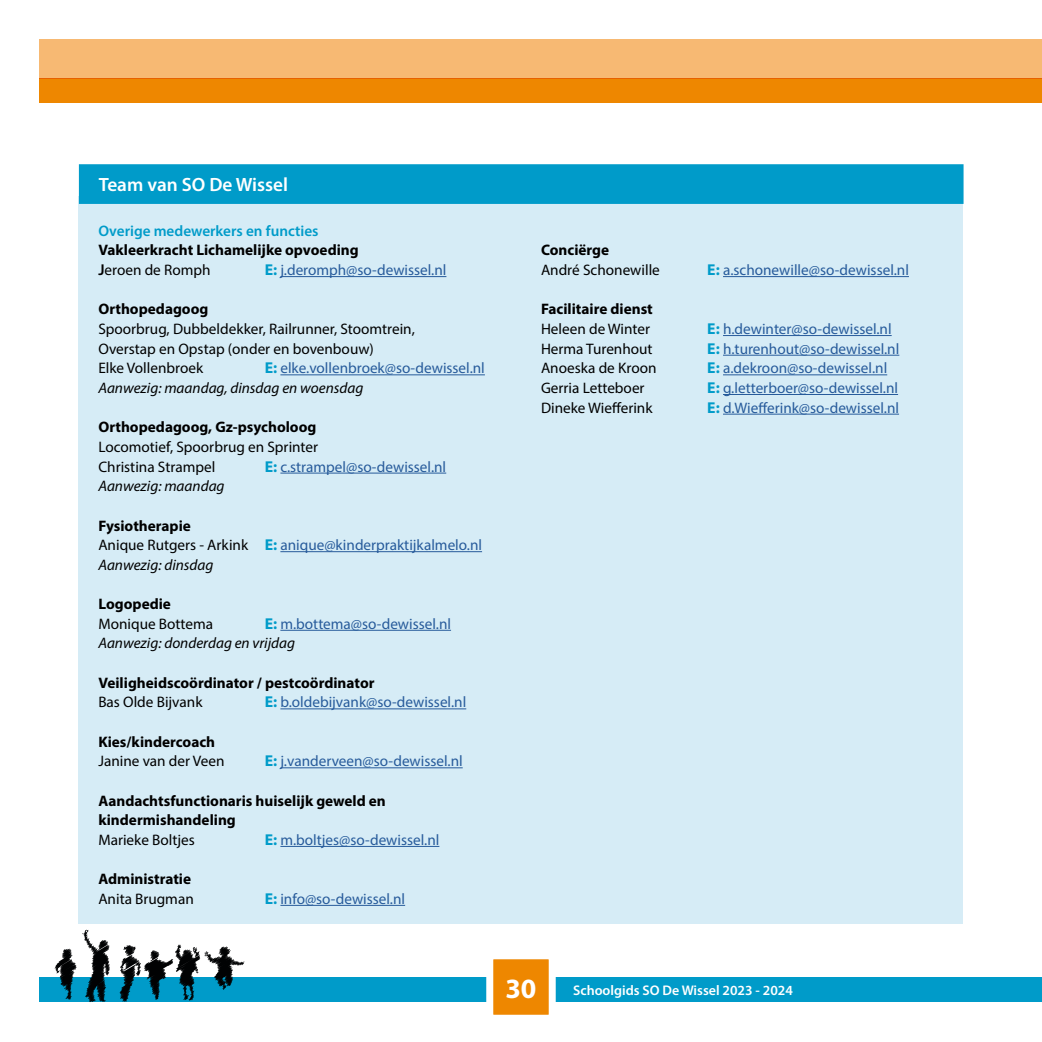
<style>
.page{position:relative;width:1042px;height:1042px;background:#fff}
.page>*{position:absolute;margin:0;border:0;box-sizing:border-box;transform-origin:0 0}
.t1{font:700 28px "Myriad Pro";color:#fff}
.t2{font:600 19.25px "Myriad Pro";color:#fff}
.t3{font:15.22px/19.6px "Myriad Pro";color:#275b9b}
.t4{font:15.22px/19.6px "Myriad Pro";color:#000}
.t5{font:700 15.22px/19.6px "Myriad Pro";color:#000}
.t6{font:italic 15.22px/19.6px "Myriad Pro";color:#000}
.t7{font:600 15.22px "Myriad Pro";color:#009bc9}
.t8{font:600 14px "Myriad Pro";color:#fff}
.s1{font-weight:600;font-size:15.75px}
.s2{font-weight:400}
.s3{font-weight:700;font-size:15.75px;color:#009bc9}
.s4{font-weight:700;font-style:normal;font-size:15.75px;color:#009bc9}
.s5{font-style:normal;color:#275b9b}
.s6{font-weight:700;color:#000}
.s7{color:#000}
.s8{font-style:italic;color:#000}
</style>
<div class="page">
<div style="left:39px;top:39px;width:1003px;height:39px;background:#f7b973"></div>
<div style="left:39px;top:78px;width:1003px;height:25px;background:#ee8700"></div>
<div style="left:39px;top:977px;width:1003px;height:25px;background:#009bc9"></div>
<svg style="left:55px;top:929px;width:55px;height:73px"></svg>
<svg style="left:120px;top:944px;width:125px;height:57px"></svg>
<div style="left:490px;top:956px;width:62px;height:62px;background:#ee8700"></div>
<div style="left:486px;top:952px;width:70px;height:69px;border:7px solid #fff"></div>
<div style="left:79px;top:197px;width:884px;height:727px;background:#d6ecf6"></div>
<div style="left:79px;top:164px;width:884px;height:40px;background:#009bc9"></div>
<hr style="left:280px;top:276px;width:166px;height:1px;background:#275b9b">
<hr style="left:280px;top:374px;width:205px;height:1px;background:#275b9b">
<hr style="left:280px;top:473px;width:166px;height:1px;background:#275b9b">
<hr style="left:280px;top:551px;width:202px;height:1px;background:#275b9b">
<hr style="left:280px;top:630px;width:171px;height:1px;background:#275b9b">
<hr style="left:280px;top:708px;width:186px;height:1px;background:#275b9b">
<hr style="left:280px;top:767px;width:183px;height:1px;background:#275b9b">
<hr style="left:280px;top:846px;width:159px;height:1px;background:#275b9b">
<hr style="left:280px;top:905px;width:125px;height:1px;background:#275b9b">
<hr style="left:723px;top:276px;width:186px;height:1px;background:#275b9b">
<hr style="left:723px;top:335px;width:168px;height:1px;background:#275b9b">
<hr style="left:723px;top:355px;width:176px;height:1px;background:#275b9b">
<hr style="left:723px;top:374px;width:164px;height:1px;background:#275b9b">
<hr style="left:723px;top:394px;width:175px;height:1px;background:#275b9b">
<hr style="left:723px;top:414px;width:176px;height:1px;background:#275b9b">
<p class="t2" style="left:99px;top:172px;width:191px">Team van SO De Wissel</p>
<p class="t7" style="left:98px;top:221px;width:222px">Overige medewerkers en functies</p>
<p class="t5" style="left:98px;top:240px;width:262px">Vakleerkracht Lichamelijke opvoeding<br><span class="s1">J</span><span class="s2">eroen de Romph</span></p>
<p class="t3" style="left:265px;top:260px;width:183px"><span class="s3">E:</span> j.deromph@so-dewissel.nl</p>
<p class="t5" style="left:98px;top:299px;width:112px">Orthopedagoog</p>
<p class="t4" style="left:98px;top:319px;width:318px">Spoorbrug, Dubbeldekker, Railrunner, Stoomtrein,<br>Overstap en Opstap (onder en bovenbouw)<br>Elke Vollenbroek</p>
<p class="t6" style="left:98px;top:358px;width:388px;text-indent:166px"><span class="s4">E:</span> <span class="s5">elke.vollenbroek@so-dewissel.nl<br></span>Aanwezig: maandag, dinsdag en woensdag</p>
<p class="t5" style="left:98px;top:417px;width:220px">Orthopedagoog, Gz-psycholoog</p>
<p class="t4" style="left:98px;top:437px;width:221px">Locomotief, Spoorbrug en Sprinter<br>Christina Strampel</p>
<p class="t3" style="left:265px;top:456px;width:183px"><span class="s3">E:</span> c.strampel@so-dewissel.nl</p>
<p class="t6" style="left:98px;top:476px;width:128px">Aanwezig: maandag</p>
<p class="t3" style="left:98px;top:515px;width:385px"><span class="s6">Fysiotherapie<br></span><span class="s7">Anique Rutgers - Arkink</span> <span class="s3">E:</span> anique@kinderpraktijkalmelo.nl<br><span class="s8">Aanwezig: dinsdag</span></p>
<p class="t5" style="left:98px;top:594px;width:74px">Logopedie</p>
<p class="t4" style="left:98px;top:613px;width:116px">Monique Bottema</p>
<p class="t6" style="left:98px;top:613px;width:354px;text-indent:166px"><span class="s4">E:</span> <span class="s5">m.bottema@so-dewissel.nl<br></span>Aanwezig: donderdag en vrijdag</p>
<p class="t5" style="left:98px;top:672px;width:278px">Veiligheidscoördinator / pestcoördinator</p>
<p class="t4" style="left:98px;top:692px;width:106px">Bas Olde Bijvank</p>
<p class="t3" style="left:265px;top:692px;width:203px"><span class="s3">E:</span> b.oldebijvank@so-dewissel.nl</p>
<p class="t5" style="left:98px;top:731px;width:118px">Kies/kindercoach</p>
<p class="t4" style="left:98px;top:751px;width:128px">Janine van der Veen</p>
<p class="t3" style="left:265px;top:751px;width:200px"><span class="s3">E:</span> j.vanderveen@so-dewissel.nl</p>
<p class="t5" style="left:98px;top:790px;width:289px">Aandachtsfunctionaris huiselijk geweld en kindermishandeling</p>
<p class="t4" style="left:98px;top:830px;width:98px">Marieke Boltjes</p>
<p class="t3" style="left:265px;top:830px;width:176px"><span class="s3">E:</span> m.boltjes@so-dewissel.nl</p>
<p class="t5" style="left:98px;top:869px;width:94px">Administratie</p>
<p class="t4" style="left:98px;top:888px;width:97px">Anita Brugman</p>
<p class="t3" style="left:265px;top:888px;width:142px"><span class="s3">E:</span> info@so-dewissel.nl</p>
<p class="t5" style="left:541px;top:240px;width:70px">Conciërge</p>
<p class="t4" style="left:541px;top:260px;width:120px">André Schonewille</p>
<p class="t3" style="left:707px;top:260px;width:203px"><span class="s3">E:</span> a.schonewille@so-dewissel.nl</p>
<p class="t5" style="left:541px;top:299px;width:113px">Facilitaire dienst</p>
<p class="t4" style="left:541px;top:319px;width:111px">Heleen de Winter</p>
<p class="t3" style="left:707px;top:319px;width:186px"><span class="s3">E:</span> h.dewinter@so-dewissel.nl</p>
<p class="t4" style="left:541px;top:338px;width:113px">Herma Turenhout</p>
<p class="t3" style="left:707px;top:338px;width:193px"><span class="s3">E:</span> h.turenhout@so-dewissel.nl</p>
<p class="t4" style="left:541px;top:358px;width:117px">Anoeska de Kroon</p>
<p class="t3" style="left:707px;top:358px;width:181px"><span class="s3">E:</span> a.dekroon@so-dewissel.nl</p>
<p class="t4" style="left:541px;top:378px;width:105px">Gerria Letteboer</p>
<p class="t3" style="left:707px;top:378px;width:192px"><span class="s3">E:</span> g.letterboer@so-dewissel.nl</p>
<p class="t4" style="left:541px;top:397px;width:113px">Dineke Wiefferink</p>
<p class="t3" style="left:707px;top:397px;width:193px"><span class="s3">E:</span> d.Wiefferink@so-dewissel.nl</p>
<h1 class="t1" style="left:505px;top:970px;width:33px">30</h1>
<p class="t8" style="left:573px;top:981px;width:221px">Schoolgids SO De Wissel 2023 - 2024</p>
</div>
